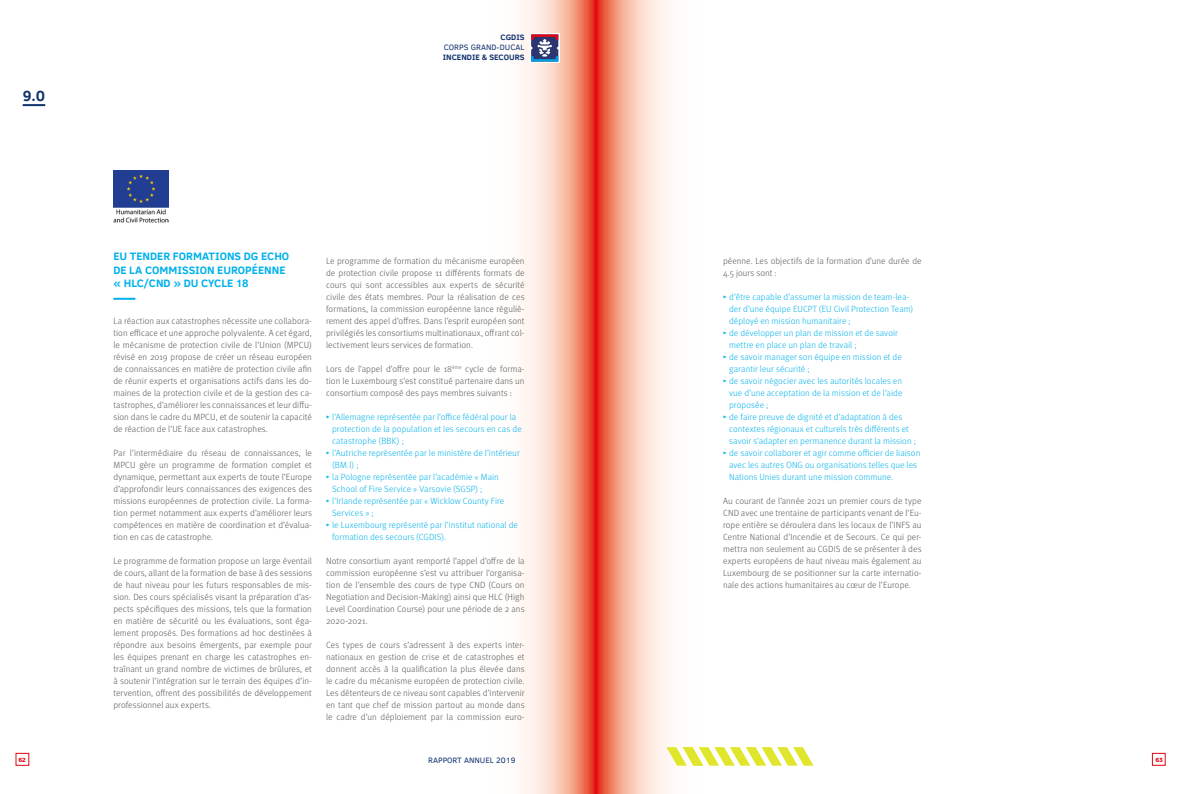
<style>
.page{position:relative;width:1191px;height:794px;background:#fff}
.page>*{position:absolute;margin:0;border:0;box-sizing:border-box;transform-origin:0 0}
.t1{font:700 15.1px "Clear Sans";color:#12326e}
.t2{font:700 11px/13.2px "Clear Sans";color:#00b1eb}
.t3{font:300 9px/12px "Meta Pro";letter-spacing:.005em;color:#575756;text-align:justify}
.t4{font:300 9px "Meta Pro";letter-spacing:.005em;color:#00b1eb}
.t5{font:8px "Clear Sans";color:#12326e}
.t6{font:700 8px "Clear Sans";color:#12326e}
.t7{font:700 6px "Montserrat";color:#e30613}
</style>
<div class="page">
<svg style="left:522px;top:0;width:73px;height:794px;background:#f7b7a6"></svg>
<svg style="left:595px;top:0;width:219px;height:794px"></svg>
<div style="left:16px;top:753px;width:13px;height:12px;border:1px solid #e30613"></div>
<div style="left:1152px;top:753px;width:13px;height:12px;border:1px solid #e30613"></div>
<svg style="left:530px;top:33px;width:29px;height:30px"></svg>
<svg style="left:531px;top:34px;width:27px;height:28px"></svg>
<hr style="left:113px;top:298px;width:22px;height:2px;background:#00b1eb">
<hr style="left:23px;top:104px;width:22px;height:2px;background:#12326e">
<img style="left:113px;top:171px;width:56px;height:52px">
<svg style="left:666px;top:747px;width:147px;height:18px"></svg>
<h1 class="t1" style="left:23px;top:85px;width:24px">9.0</h1>
<p class="t6" style="left:500px;top:32px;width:26px">CGDIS</p>
<p class="t5" style="left:444px;top:42px;width:82px">CORPS GRAND-DUCAL</p>
<p class="t6" style="left:443px;top:51px;width:83px">INCENDIE &amp; SECOURS</p>
<p class="t2" style="left:113px;top:249px;width:177px">EU TENDER FORMATIONS DG ECHO<br>DE LA COMMISSION EUROPÉENNE « HLC/CND » DU CYCLE 18</p>
<p class="t3" style="left:113px;top:314px;width:200px">La réaction aux catastrophes nécessite une collabora&shy;tion efficace et une approche polyvalente. A cet égard, le mécanisme de protection civile de l’Union (MPCU) révisé en 2019 propose de créer un réseau européen de connaissances en matière de protection civile afin de réunir experts et organisations actifs dans les do&shy;maines de la protection civile et de la gestion des ca&shy;tastrophes, d’améliorer les connaissances et leur diffu&shy;sion dans le cadre du MPCU, et de soutenir la capacité de réaction de l’UE face aux catastrophes.</p>
<p class="t3" style="left:113px;top:446px;width:200px">Par l’intermédiaire du réseau de connaissances, le MPCU gère un programme de formation complet et dynamique, permettant aux experts de toute l’Europe d’approfondir leurs connaissances des exigences des missions européennes de protection civile. La forma&shy;tion permet notamment aux experts d’améliorer leurs compétences en matière de coordination et d’évalua&shy;tion en cas de catastrophe.</p>
<p class="t3" style="left:113px;top:554px;width:200px">Le programme de formation propose un large éventail de cours, allant de la formation de base à des sessions de haut niveau pour les futurs responsables de mis&shy;sion. Des cours spécialisés visant la préparation d’as&shy;pects spécifiques des missions, tels que la formation en matière de sécurité ou les évaluations, sont éga&shy;lement proposés. Des formations ad hoc destinées à répondre aux besoins émergents, par exemple pour les équipes prenant en charge les catastrophes en&shy;traînant un grand nombre de victimes de brûlures, et à soutenir l’intégration sur le terrain des équipes d’in&shy;tervention, offrent des possibilités de développement professionnel aux experts.</p>
<p class="t3" style="left:326px;top:254px;width:200px">Le programme de formation du mécanisme européen de protection civile propose 11 différents formats de cours qui sont accessibles aux experts de sécurité civile des états membres. Pour la réalisation de ces formations, la commission européenne lance réguliè&shy;rement des appel d’offres. Dans l’esprit européen sont privilégiés les consortiums multinationaux, offrant col&shy;lectivement leurs services de formation.</p>
<p class="t3" style="left:326px;top:362px;width:200px">Lors de l’appel d’offre pour le 18<sup>ème</sup> cycle de forma&shy;tion le Luxembourg s’est constitué partenaire dans un consortium composé des pays membres suivants :</p>
<p class="t4" style="left:326px;top:410px;width:192px">▸ l’Allemagne représentée par l’office fédéral pour la</p>
<p class="t4" style="left:332px;top:422px;width:191px">protection de la population et les secours en cas de</p>
<p class="t4" style="left:332px;top:434px;width:73px">catastrophe (BBK) ;</p>
<p class="t4" style="left:326px;top:446px;width:195px">▸ l’Autriche représentée par le ministère de l’intérieur</p>
<p class="t4" style="left:332px;top:458px;width:28px">(BM.I) ;</p>
<p class="t4" style="left:326px;top:470px;width:174px">▸ la Pologne représentée par l’académie « Main</p>
<p class="t4" style="left:332px;top:482px;width:152px">School of Fire Service » Varsovie (SGSP) ;</p>
<p class="t4" style="left:326px;top:494px;width:180px">▸ l’Irlande représentée par « Wicklow County Fire</p>
<p class="t4" style="left:332px;top:506px;width:43px">Services » ;</p>
<p class="t4" style="left:326px;top:518px;width:193px">▸ le Luxembourg représenté par l’Institut national de</p>
<p class="t4" style="left:332px;top:530px;width:115px">formation des secours (CGDIS).</p>
<p class="t3" style="left:326px;top:554px;width:200px">Notre consortium ayant remporté l’appel d’offre de la commission européenne s’est vu attribuer l’organisa&shy;tion de l’ensemble des cours de type CND (Cours on Negotiation and Decision-Making) ainsi que HLC (High Level Coordination Course) pour une période de 2 ans 2020-2021.</p>
<p class="t3" style="left:326px;top:638px;width:200px">Ces types de cours s’adressent à des experts inter&shy;nationaux en gestion de crise et de catastrophes et donnent accès à la qualification la plus élevée dans le cadre du mécanisme européen de protection civile.<br>Les détenteurs de ce niveau sont capables d’intervenir en tant que chef de mission partout au monde dans le cadre d’un déploiement par la commission euro-</p>
<p class="t3" style="left:723px;top:254px;width:200px">péenne. Les objectifs de la formation d’une durée de<br>4.5 jours sont :</p>
<p class="t4" style="left:723px;top:290px;width:188px">▸ d’être capable d’assumer la mission de team-lea-</p>
<p class="t4" style="left:729px;top:302px;width:186px">der d’une équipe EUCPT (EU Civil Protection Team)</p>
<p class="t4" style="left:729px;top:314px;width:123px">déployé en mission humanitaire ;</p>
<p class="t4" style="left:723px;top:326px;width:176px">▸ de développer un plan de mission et de savoir</p>
<p class="t4" style="left:729px;top:338px;width:129px">mettre en place un plan de travail ;</p>
<p class="t4" style="left:723px;top:350px;width:180px">▸ de savoir manager son équipe en mission et de</p>
<p class="t4" style="left:729px;top:362px;width:82px">garantir leur sécurité ;</p>
<p class="t4" style="left:723px;top:374px;width:180px">▸ de savoir négocier avec les autorités locales en</p>
<p class="t4" style="left:729px;top:386px;width:175px">vue d’une acceptation de la mission et de l’aide</p>
<p class="t4" style="left:729px;top:398px;width:41px">proposée ;</p>
<p class="t4" style="left:723px;top:410px;width:181px">▸ de faire preuve de dignité et d’adaptation à des</p>
<p class="t4" style="left:729px;top:422px;width:181px">contextes régionaux et culturels très différents et</p>
<p class="t4" style="left:729px;top:434px;width:188px">savoir s’adapter en permanence durant la mission ;</p>
<p class="t4" style="left:723px;top:446px;width:199px">▸ de savoir collaborer et agir comme officier de liaison</p>
<p class="t4" style="left:729px;top:458px;width:189px">avec les autres ONG ou organisations telles que les</p>
<p class="t4" style="left:729px;top:470px;width:166px">Nations Unies durant une mission commune.</p>
<p class="t3" style="left:723px;top:494px;width:200px">Au courant de l’année 2021 un premier cours de type CND avec une trentaine de participants venant de l’Eu&shy;rope entière se déroulera dans les locaux de l’INFS au Centre National d’Incendie et de Secours. Ce qui per&shy;mettra non seulement au CGDIS de se présenter à des experts européens de haut niveau mais également au Luxembourg de se positionner sur la carte internatio&shy;nale des actions humanitaires au cœur de l’Europe.</p>
<p class="t7" style="left:18px;top:755px;width:9px">62</p>
<p class="t7" style="left:1155px;top:755px;width:9px">63</p>
<p class="t5" style="left:428px;top:754px;width:89px">RAPPORT ANNUEL 2019</p>
</div>
